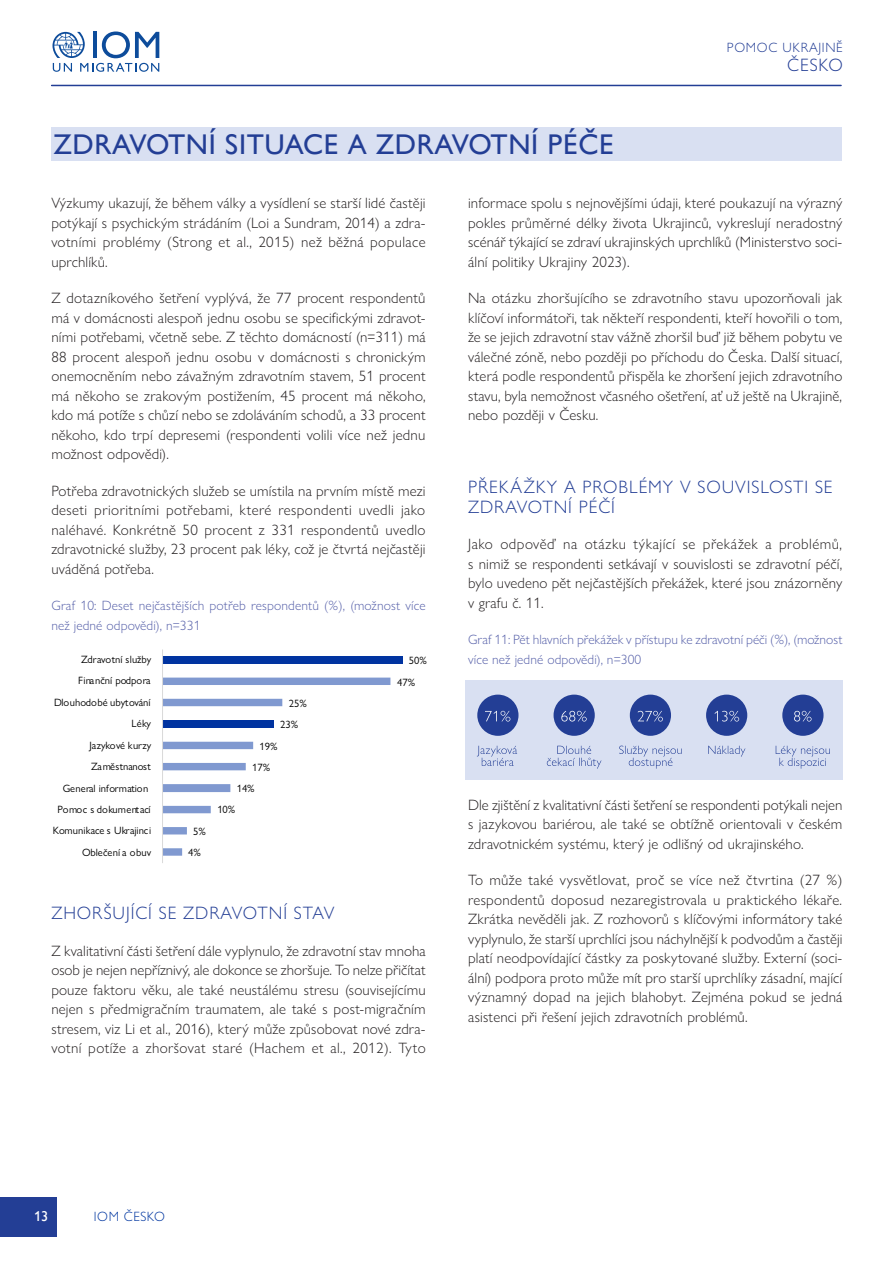
<style>
.page{position:relative;width:893px;height:1263px;background:#fff}
.page>*{position:absolute;margin:0;border:0;box-sizing:border-box;transform-origin:0 0}
.chapter_title{font:28.5px "Gill Sans Nova";letter-spacing:.02em;color:#233e95}
.chapter__body_text{font:300 18px/19.5px "Gill Sans Nova";letter-spacing:.05em;color:#233e95}
.chapter__body_text-2{font:300 15px/19.5px "Gill Sans Nova";letter-spacing:.01em;color:#231f20;text-align:justify}
.t1{font:14.25px "Gill Sans Nova";color:#fff}
.chapter__body_text-3{font:300 13.5px/19.5px "Gill Sans Nova";letter-spacing:.01em;color:#5660a9}
.t2{font:300 13.5px "Gill Sans Nova";letter-spacing:.05em;color:#233e95}
.t3{font:300 13.5px "Gill Sans Nova";letter-spacing:.04em;color:#0036a0}
.t4{font:10.65px/21.5px "Gill Sans Nova";color:#000}
</style>
<div class="page">
<div style="left:0;top:1197px;width:57px;height:39px;background:#233e95"></div>
<hr style="left:52px;top:85px;width:789px;height:1px;background:#233e95">
<svg style="left:52px;top:32px;width:107px;height:40px"></svg>
<div style="left:51px;top:128px;width:791px;height:33px;background:#d9e0f2"></div>
<div style="left:163px;top:656px;width:240px;height:8px;background:#0033a0"></div>
<svg style="left:163px;top:678px;width:227px;height:178px"></svg>
<hr style="left:162px;top:649px;width:1px;height:214px;background:#d9d9d9">
<div style="left:465px;top:681px;width:377px;height:99px;background:#d9e0f2"></div>
<div style="left:782px;top:695px;width:41px;height:41px;background:#233e95;border-radius:50%"></div>
<svg style="left:794px;top:711px;width:17px;height:10px"></svg>
<div style="left:706px;top:695px;width:41px;height:41px;background:#233e95;border-radius:50%"></div>
<svg style="left:714px;top:711px;width:25px;height:10px"></svg>
<div style="left:630px;top:695px;width:41px;height:41px;background:#233e95;border-radius:50%"></div>
<svg style="left:638px;top:711px;width:25px;height:10px"></svg>
<div style="left:554px;top:695px;width:41px;height:41px;background:#233e95;border-radius:50%"></div>
<svg style="left:561px;top:711px;width:26px;height:10px"></svg>
<div style="left:477px;top:695px;width:41px;height:41px;background:#233e95;border-radius:50%"></div>
<svg style="left:485px;top:711px;width:25px;height:10px"></svg>
<svg style="left:776px;top:746px;width:54px;height:23px"></svg>
<svg style="left:708px;top:746px;width:37px;height:11px"></svg>
<svg style="left:619px;top:746px;width:63px;height:23px"></svg>
<svg style="left:547px;top:746px;width:54px;height:23px"></svg>
<svg style="left:477px;top:746px;width:40px;height:20px"></svg>
<p class="chapter_title" style="left:54px;top:128px;width:562px">ZDRAVOTNÍ SITUACE A ZDRAVOTNÍ PÉČE</p>
<p class="t2" style="left:727px;top:40px;width:117px">POMOC UKRAJINĚ</p>
<p class="chapter__body_text" style="left:787px;top:55px;width:57px">ČESKO</p>
<p class="chapter__body_text-2" style="left:51px;top:193px;width:376px">Výzkumy ukazují, že během války a vysídlení se starší lidé častěji potýkají s psychickým strádáním (Loi a Sundram, 2014) a zdra&shy;votními problémy (Strong et al., 2015) než běžná populace uprchlíků.</p>
<p class="chapter__body_text-2" style="left:51px;top:288px;width:376px">Z dotazníkového šetření vyplývá, že 77 procent respondentů má v domácnosti alespoň jednu osobu se specifickými zdravot&shy;ními potřebami, včetně sebe. Z těchto domácností (n=311) má 88 procent alespoň jednu osobu v domácnosti s chronickým onemocněním nebo závažným zdravotním stavem, 51 procent má někoho se zrakovým postižením, 45 procent má někoho, kdo má potíže s chůzí nebo se zdoláváním schodů, a 33 procent někoho, kdo trpí depresemi (respondenti volili více než jednu možnost odpovědi).</p>
<p class="chapter__body_text-2" style="left:51px;top:481px;width:376px">Potřeba zdravotnických služeb se umístila na prvním místě mezi deseti prioritními potřebami, které respondenti uvedli jako naléhavé. Konkrétně 50 procent z 331 respondentů uvedlo zdravotnické služby, 23 procent pak léky, což je čtvrtá nejčastěji uváděná potřeba.</p>
<p class="chapter__body_text-3" style="left:51px;top:596px;width:376px">Graf 10: Deset nejčastějších potřeb respondentů (%), (možnost více než jedné odpovědi), n=331</p>
<p class="t4" style="left:397px;top:649px;width:31px;text-indent:12px">50%<br>47%</p>
<p class="t4" style="left:280px;top:692px;width:28px;text-indent:9px">25%<br>23%</p>
<p class="t4" style="left:260px;top:735px;width:20px">19%</p>
<p class="t4" style="left:252px;top:756px;width:20px">17%</p>
<p class="t4" style="left:237px;top:778px;width:20px">14%</p>
<p class="t4" style="left:217px;top:799px;width:20px">10%</p>
<p class="t4" style="left:188px;top:821px;width:19px;text-align:center">5%<br>4%</p>
<p class="t4" style="left:53px;top:649px;width:100px;text-align:right">Zdravotní služby<br>Finanční podpora<br>Dlouhodobé ubytování<br>Léky<br>Jazykové kurzy<br>Zaměstnanost<br>General information<br>Pomoc s dokumentací<br>Komunikace s Ukrajinci<br>Oblečení a obuv</p>
<p class="chapter__body_text" style="left:51px;top:903px;width:285px">ZHORŠUJÍCÍ SE ZDRAVOTNÍ STAV</p>
<p class="chapter__body_text-2" style="left:51px;top:941px;width:376px">Z kvalitativní části šetření dále vyplynulo, že zdravotní stav mnoha osob je nejen nepříznivý, ale dokonce se zhoršuje. To nelze přičítat pouze faktoru věku, ale také neustálému stresu (souvisejícímu nejen s předmigračním traumatem, ale také s post-migračním stresem, viz Li et al., 2016), který může způsobovat nové zdra&shy;votní potíže a zhoršovat staré (Hachem et al., 2012). Tyto</p>
<p class="chapter__body_text-2" style="left:468px;top:193px;width:376px">informace spolu s nejnovějšími údaji, které poukazují na výrazný pokles průměrné délky života Ukrajinců, vykreslují neradostný scénář týkající se zdraví ukrajinských uprchlíků (Ministerstvo soci&shy;ální politiky Ukrajiny 2023).</p>
<p class="chapter__body_text-2" style="left:468px;top:288px;width:376px">Na otázku zhoršujícího se zdravotního stavu upozorňovali jak klíčoví informátoři, tak někteří respondenti, kteří hovořili o tom, že se jejich zdravotní stav vážně zhoršil buď již během pobytu ve válečné zóně, nebo později po příchodu do Česka. Další situací, která podle respondentů přispěla ke zhoršení jejich zdravotního stavu, byla nemožnost včasného ošetření, ať už ještě na Ukrajině, nebo později v Česku.</p>
<p class="chapter__body_text" style="left:468px;top:477px;width:366px">PŘEKÁŽKY A PROBLÉMY V SOUVISLOSTI SE<br>ZDRAVOTNÍ PÉČÍ</p>
<p class="chapter__body_text-2" style="left:468px;top:534px;width:376px">Jako odpověď na otázku týkající se překážek a problémů, s nimiž se respondenti setkávají v souvislosti se zdravotní péčí, bylo uvedeno pět nejčastějších překážek, které jsou znázorněny v grafu č. 11.</p>
<p class="chapter__body_text-3" style="left:468px;top:630px;width:376px">Graf 11: Pět hlavních překážek v přístupu ke zdravotní péči (%), (možnost více než jedné odpovědi), n=300</p>
<p class="chapter__body_text-2" style="left:468px;top:795px;width:376px">Dle zjištění z kvalitativní části šetření se respondenti potýkali nejen s jazykovou bariérou, ale také se obtížně orientovali v českém zdravotnickém systému, který je odlišný od ukrajinského.</p>
<p class="chapter__body_text-2" style="left:468px;top:870px;width:376px">To může také vysvětlovat, proč se více než čtvrtina (27 %) respondentů doposud nezaregistrovala u praktického lékaře.<br>Zkrátka nevěděli jak. Z rozhovorů s klíčovými informátory také vyplynulo, že starší uprchlíci jsou náchylnější k podvodům a častěji platí neodpovídající částky za poskytované služby. Externí (soci&shy;ální) podpora proto může mít pro starší uprchlíky zásadní, mající významný dopad na jejich blahobyt. Zejména pokud se jedná asistenci při řešení jejich zdravotních problémů.</p>
<p class="t1" style="left:34px;top:1208px;width:16px">13</p>
<p class="t3" style="left:94px;top:1208px;width:73px">IOM ČESKO</p>
</div>
